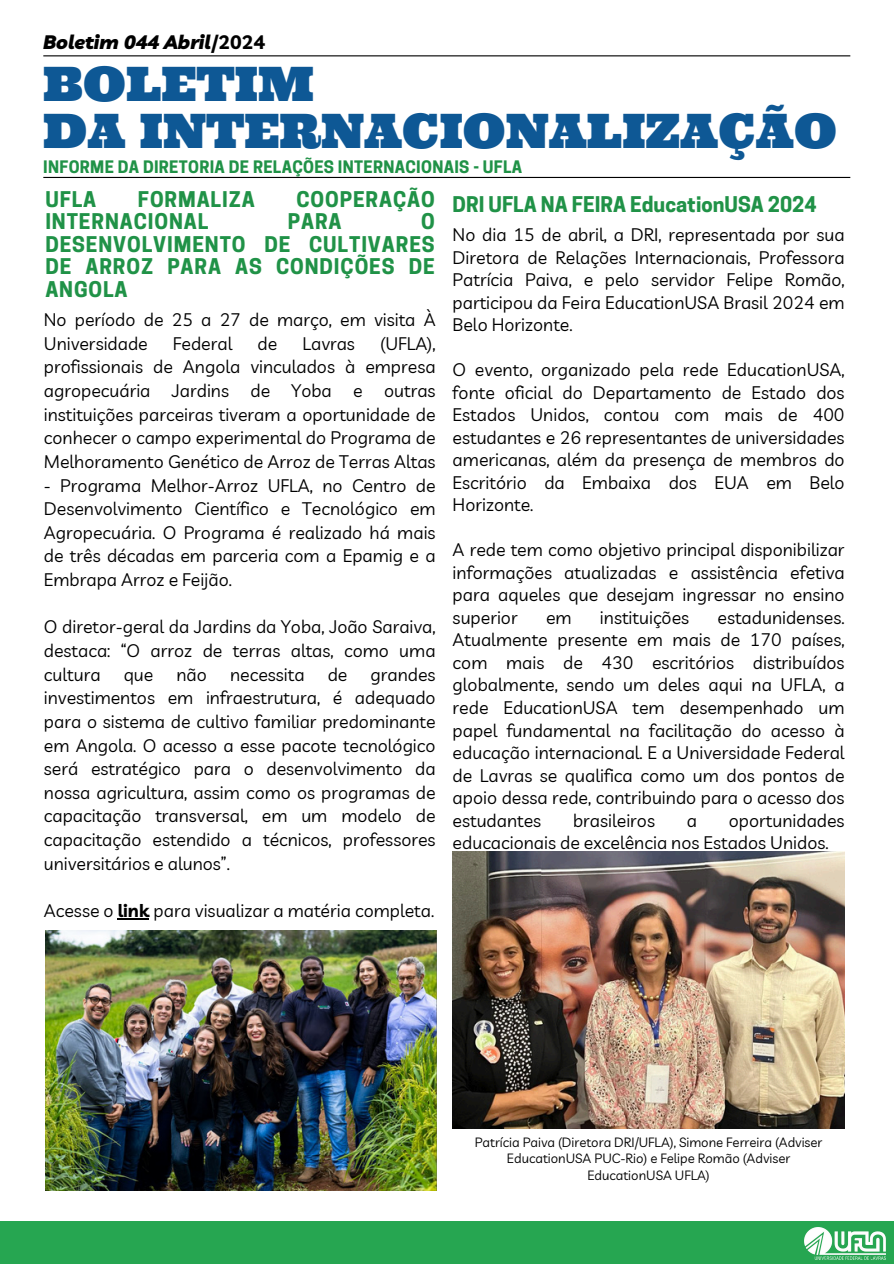
<style>
.page{position:relative;width:894px;height:1264px;background:#fff}
.page>*{position:absolute;margin:0;border:0;box-sizing:border-box;transform-origin:0 0}
.t1{font:47.55px/47.2px "Ultra";color:#0e5895}
.t2{font:700 20.25px/22.5px "Cooper Hewitt";letter-spacing:.045em;color:#209247;text-align:justify}
.t3{font:700 20.25px "Cooper Hewitt";color:#209247}
.t4{font:italic 900 19.5px "Livvic";color:#000}
.t5{font:17.7px/22.5px "Livvic";color:#000;text-align:justify}
.t6{font:700 16.2px "Cooper Hewitt";letter-spacing:.02em;color:#209247}
.t7{font:13.2px/16.4px "Livvic";color:#000;text-align:center}
.s1{font-weight:700;font-style:normal}
.s2{font-weight:700}
</style>
<div class="page">
<div style="left:0;top:1221px;width:893px;height:42px;background:#26a651"></div>
<img style="left:804px;top:1227px;width:81px;height:32px">
<hr style="left:43px;top:177px;width:807px;height:1px;background:#000">
<hr style="left:43px;top:55px;width:807px;height:1px;background:#000">
<img style="left:45px;top:931px;width:391px;height:259px">
<img style="left:452px;top:851px;width:392px;height:277px">
<hr style="left:118px;top:918px;width:31px;height:1px;background:#000">
<p class="t4" style="left:43px;top:29px;width:223px">Boletim 044 Abril<span class="s1">/2024</span></p>
<h3 class="t1" style="left:43px;top:59px;width:794px">BOLETIM<br>DA INTERNACIONALIZAÇÃO</h3>
<h5 class="t3" style="left:452px;top:197px;width:365px">DRI UFLA NA FEIRA EducationUSA 2024</h5>
<h5 class="t5" style="left:452px;top:223px;width:393px">No dia 15 de abril, a DRI, representada por sua Diretora de Relações Internacionais, Professora Patrícia Paiva, e pelo servidor Felipe Romão, participou da Feira EducationUSA Brasil 2024 em Belo Horizonte.</h5>
<h5 class="t5" style="left:452px;top:358px;width:393px">O evento, organizado pela rede EducationUSA, fonte oficial do Departamento de Estado dos Estados Unidos, contou com mais de 400 estudantes e 26 representantes de universidades americanas, além da presença de membros do Escritório da Embaixa dos EUA em Belo Horizonte.</h5>
<p class="t5" style="left:452px;top:538px;width:393px">A rede tem como objetivo principal disponibilizar informações atualizadas e assistência efetiva para aqueles que desejam ingressar no ensino superior</p>
<p class="t6" style="left:43px;top:161px;width:480px">INFORME DA DIRETORIA DE RELAÇÕES INTERNACIONAIS - UFLA</p>
<p class="t2" style="left:45px;top:190px;width:52px">UFLA</p>
<p class="t2" style="left:138px;top:190px;width:118px">FORMALIZA</p>
<p class="t2" style="left:296px;top:190px;width:140px">COOPERAÇÃO</p>
<p class="t2" style="left:45px;top:213px;width:164px">INTERNACIONAL</p>
<p class="t2" style="left:288px;top:213px;width:55px">PARA</p>
<p class="t2" style="left:45px;top:213px;width:391px;text-indent:375px">O DESENVOLVIMENTO DE CULTIVARES DE ARROZ PARA AS CONDIÇÕES DE ANGOLA</p>
<h5 class="t5" style="left:44px;top:307px;width:393px;line-height:23.7px">No período de 25 a 27 de março, em visita À<br>Universidade</h5>
<h5 class="t5" style="left:44px;top:331px;width:393px;line-height:23.7px;text-indent:336px">(UFLA), profissionais de Angola vinculados à empresa agropecuária Jardins de Yoba e outras instituições parceiras tiveram a oportunidade de conhecer o campo experimental do Programa de Melhoramento Genético de Arroz de Terras Altas</h5>
<h5 class="t5" style="left:44px;top:473px;width:393px;line-height:23.7px">- Programa Melhor-Arroz UFLA, no Centro de Desenvolvimento Científico e Tecnológico em Agropecuária. O Programa é realizado há mais de três décadas em parceria com a Epamig e a Embrapa Arroz e Feijão.</h5>
<h5 class="t5" style="left:44px;top:615px;width:393px;line-height:23.7px">O diretor-geral da Jardins da Yoba, João Saraiva, destaca: “O arroz de terras altas, como uma cultura</h5>
<h5 class="t5" style="left:173px;top:332px;width:61px">Federal</h5>
<h5 class="t5" style="left:257px;top:332px;width:21px">de</h5>
<h5 class="t5" style="left:302px;top:332px;width:54px">Lavras</h5>
<p class="t5" style="left:452px;top:606px;width:393px;text-indent:265px">estadunidenses.<br>Atualmente presente em mais de 170 países, com mais de 430 escritórios distribuídos globalmente, sendo um deles aqui na UFLA, a rede EducationUSA tem desempenhado um papel fundamental na facilitação do acesso à educação internacional. E a Universidade Federal de Lavras se qualifica como um dos pontos de apoio dessa rede, contribuindo para o acesso dos estudantes</p>
<p class="t5" style="left:546px;top:606px;width:27px">em</p>
<p class="t5" style="left:599px;top:606px;width:91px">instituições</p>
<h5 class="t5" style="left:44px;top:662px;width:393px;line-height:23.7px;text-indent:326px">grandes investimentos em infraestrutura, é adequado para o sistema de cultivo familiar predominante em Angola. O acesso a esse pacote tecnológico será estratégico para o desenvolvimento da nossa agricultura, assim como os programas de capacitação transversal, em um modelo de capacitação estendido a técnicos, professores universitários e alunos”.</h5>
<h5 class="t5" style="left:44px;top:899px;width:392px">Acesse o <span class="s2">link</span> para visualizar a matéria completa.</h5>
<h5 class="t5" style="left:124px;top:662px;width:31px">que</h5>
<h5 class="t5" style="left:176px;top:662px;width:32px">não</h5>
<h5 class="t5" style="left:230px;top:662px;width:76px">necessita</h5>
<h5 class="t5" style="left:327px;top:662px;width:21px">de</h5>
<p class="t5" style="left:452px;top:808px;width:393px;text-indent:276px">oportunidades educacionais de excelência nos Estados Unidos.</p>
<p class="t5" style="left:573px;top:808px;width:83px">brasileiros</p>
<p class="t5" style="left:686px;top:808px;width:12px">a</p>
<p class="t7" style="left:474px;top:1133px;width:349px">Patrícia Paiva (Diretora DRI/UFLA), Simone Ferreira (Adviser<br>EducationUSA PUC-Rio) e Felipe Romão (Adviser<br>EducationUSA UFLA)</p>
</div>
